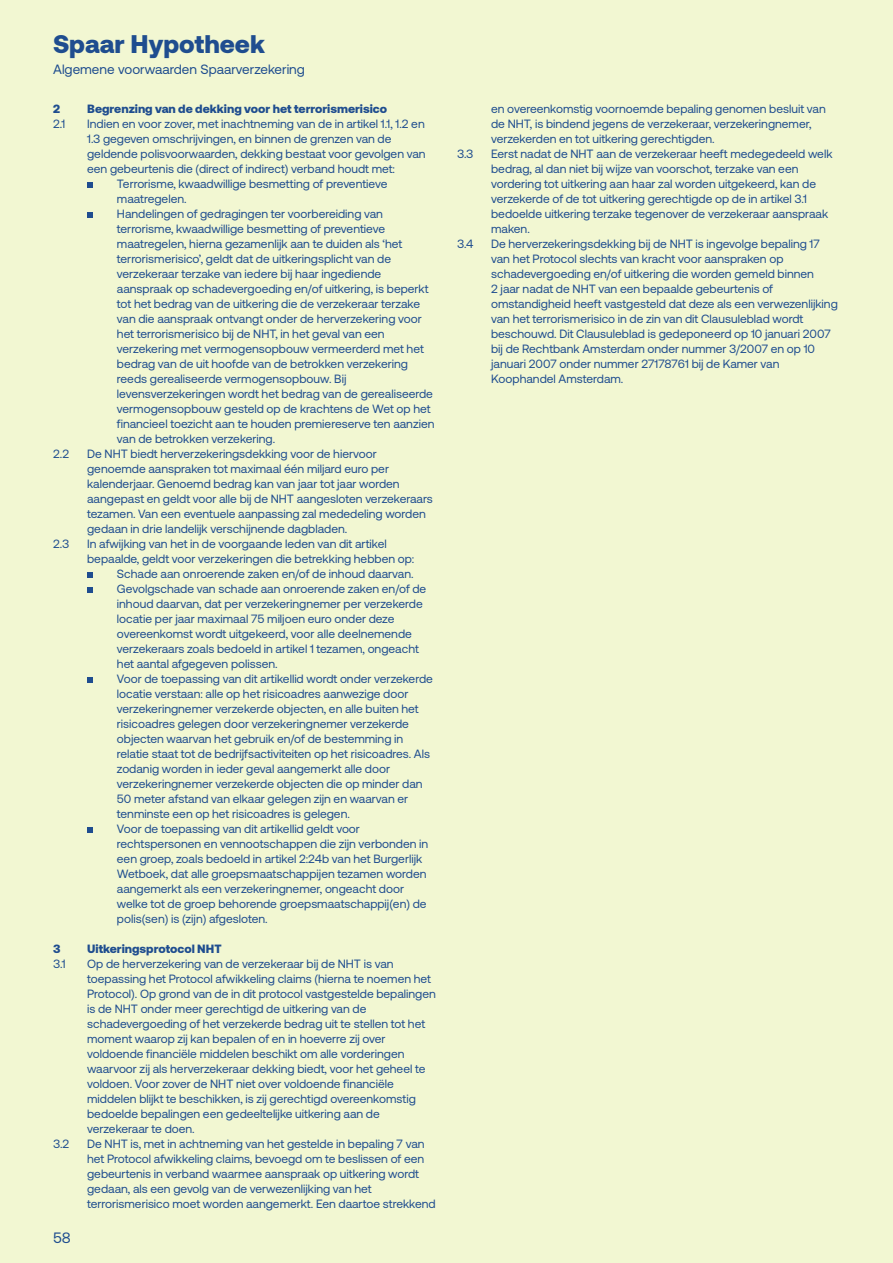
<style>
.page{position:relative;width:893px;height:1263px;background:#f2f7d2}
.page>*{position:absolute;margin:0;border:0;box-sizing:border-box;transform-origin:0 0}
.t1{font:900 25.5px "Aeonik";color:#1f4d8f}
.t2{font:15px "Aeonik";color:#1f4d8f}
.t3{font:13.5px "Aeonik";color:#1f4d8f}
.t4{font:12px/15px "Aeonik";color:#1f4d8f}
.t5{font:900 12px "Aeonik";color:#1f4d8f}
</style>
<div class="page">
<svg style="left:87px;top:182px;width:6px;height:6px"></svg>
<svg style="left:87px;top:212px;width:6px;height:6px"></svg>
<svg style="left:87px;top:572px;width:6px;height:6px"></svg>
<svg style="left:87px;top:587px;width:6px;height:6px"></svg>
<svg style="left:87px;top:677px;width:6px;height:6px"></svg>
<svg style="left:87px;top:827px;width:6px;height:6px"></svg>
<h1 class="t1" style="left:53px;top:29px;width:213px">Spaar Hypotheek</h1>
<p class="t3" style="left:53px;top:62px;width:253px">Algemene voorwaarden Spaarverzekering</p>
<p class="t5" style="left:53px;top:102px;width:8px">2</p>
<p class="t5" style="left:87px;top:102px;width:301px">Begrenzing van de dekking voor het terrorismerisico</p>
<p class="t4" style="left:53px;top:117px;width:14px">2.1</p>
<p class="t4" style="left:87px;top:117px;width:339px">Indien en voor zover, met inachtneming van de in artikel 1.1, 1.2 en</p>
<p class="t4" style="left:87px;top:132px;width:306px">1.3 gegeven omschrijvingen, en binnen de grenzen van de</p>
<p class="t4" style="left:87px;top:147px;width:340px">geldende polisvoorwaarden, dekking bestaat voor gevolgen van</p>
<p class="t4" style="left:87px;top:162px;width:309px">een gebeurtenis die (direct of indirect) verband houdt met:</p>
<p class="t4" style="left:117px;top:177px;width:272px">Terrorisme, kwaadwillige besmetting of preventieve</p>
<p class="t4" style="left:117px;top:192px;width:71px">maatregelen.</p>
<p class="t4" style="left:117px;top:207px;width:268px">Handelingen of gedragingen ter voorbereiding van</p>
<p class="t4" style="left:117px;top:222px;width:270px">terrorisme, kwaadwillige besmetting of preventieve</p>
<p class="t4" style="left:117px;top:237px;width:287px">maatregelen, hierna gezamenlijk aan te duiden als ‘het</p>
<p class="t4" style="left:117px;top:252px;width:276px">terrorismerisico’, geldt dat de uitkeringsplicht van de</p>
<p class="t4" style="left:117px;top:267px;width:266px">verzekeraar terzake van iedere bij haar ingediende</p>
<p class="t4" style="left:117px;top:282px;width:313px">aanspraak op schadevergoeding en/of uitkering, is beperkt</p>
<p class="t4" style="left:117px;top:297px;width:305px">tot het bedrag van de uitkering die de verzekeraar terzake</p>
<p class="t4" style="left:117px;top:312px;width:306px">van die aanspraak ontvangt onder de herverzekering voor</p>
<p class="t4" style="left:117px;top:327px;width:269px">het terrorismerisico bij de NHT, in het geval van een</p>
<p class="t4" style="left:117px;top:342px;width:308px">verzekering met vermogensopbouw vermeerderd met het</p>
<p class="t4" style="left:117px;top:357px;width:293px">bedrag van de uit hoofde van de betrokken verzekering</p>
<p class="t4" style="left:117px;top:372px;width:231px">reeds gerealiseerde vermogensopbouw. Bij</p>
<p class="t4" style="left:117px;top:387px;width:318px">levensverzekeringen wordt het bedrag van de gerealiseerde</p>
<p class="t4" style="left:117px;top:402px;width:315px">vermogensopbouw gesteld op de krachtens de Wet op het</p>
<p class="t4" style="left:117px;top:417px;width:319px">financieel toezicht aan te houden premiereserve ten aanzien</p>
<p class="t4" style="left:117px;top:432px;width:160px">van de betrokken verzekering.</p>
<p class="t4" style="left:53px;top:447px;width:18px">2.2</p>
<p class="t4" style="left:87px;top:447px;width:347px">De NHT biedt herverzekeringsdekking voor de hiervoor genoemde aanspraken tot maximaal één miljard euro per kalenderjaar. Genoemd bedrag kan van jaar tot jaar worden aangepast en geldt voor alle bij de NHT aangesloten verzekeraars tezamen. Van een eventuele aanpassing zal mededeling worden gedaan in drie landelijk verschijnende dagbladen.</p>
<p class="t4" style="left:53px;top:537px;width:18px">2.3</p>
<p class="t4" style="left:87px;top:537px;width:301px">In afwijking van het in de voorgaande leden van dit artikel</p>
<p class="t4" style="left:87px;top:552px;width:329px">bepaalde, geldt voor verzekeringen die betrekking hebben op:</p>
<p class="t4" style="left:117px;top:567px;width:298px">Schade aan onroerende zaken en/of de inhoud daarvan.</p>
<p class="t4" style="left:117px;top:582px;width:311px">Gevolgschade van schade aan onroerende zaken en/of de</p>
<p class="t4" style="left:117px;top:597px;width:307px">inhoud daarvan, dat per verzekeringnemer per verzekerde</p>
<p class="t4" style="left:117px;top:612px;width:279px">locatie per jaar maximaal 75 miljoen euro onder deze</p>
<p class="t4" style="left:117px;top:627px;width:296px">overeenkomst wordt uitgekeerd, voor alle deelnemende</p>
<p class="t4" style="left:117px;top:642px;width:303px">verzekeraars zoals bedoeld in artikel 1 tezamen, ongeacht</p>
<p class="t4" style="left:117px;top:657px;width:162px">het aantal afgegeven polissen.</p>
<p class="t4" style="left:117px;top:672px;width:317px">Voor de toepassing van dit artikellid wordt onder verzekerde</p>
<p class="t4" style="left:117px;top:687px;width:293px">locatie verstaan: alle op het risicoadres aanwezige door</p>
<p class="t4" style="left:117px;top:702px;width:303px">verzekeringnemer verzekerde objecten, en alle buiten het</p>
<p class="t4" style="left:117px;top:717px;width:293px">risicoadres gelegen door verzekeringnemer verzekerde</p>
<p class="t4" style="left:117px;top:732px;width:288px">objecten waarvan het gebruik en/of de bestemming in</p>
<p class="t4" style="left:117px;top:747px;width:315px">relatie staat tot de bedrijfsactiviteiten op het risicoadres. Als</p>
<p class="t4" style="left:117px;top:762px;width:275px">zodanig worden in ieder geval aangemerkt alle door</p>
<p class="t4" style="left:117px;top:777px;width:307px">verzekeringnemer verzekerde objecten die op minder dan</p>
<p class="t4" style="left:117px;top:792px;width:293px">50 meter afstand van elkaar gelegen zijn en waarvan er</p>
<p class="t4" style="left:117px;top:807px;width:234px">tenminste een op het risicoadres is gelegen.</p>
<p class="t4" style="left:117px;top:822px;width:245px">Voor de toepassing van dit artikellid geldt voor</p>
<p class="t4" style="left:117px;top:837px;width:313px">rechtspersonen en vennootschappen die zijn verbonden in</p>
<p class="t4" style="left:117px;top:852px;width:307px">een groep, zoals bedoeld in artikel 2:24b van het Burgerlijk</p>
<p class="t4" style="left:117px;top:867px;width:311px">Wetboek, dat alle groepsmaatschappijen tezamen worden</p>
<p class="t4" style="left:117px;top:882px;width:289px">aangemerkt als een verzekeringnemer, ongeacht door</p>
<p class="t4" style="left:117px;top:897px;width:311px">welke tot de groep behorende groepsmaatschappij(en) de</p>
<p class="t4" style="left:117px;top:912px;width:152px">polis(sen) is (zijn) afgesloten.</p>
<p class="t5" style="left:53px;top:942px;width:9px">3</p>
<p class="t5" style="left:87px;top:942px;width:136px">Uitkeringsprotocol NHT</p>
<p class="t4" style="left:53px;top:957px;width:14px">3.1</p>
<p class="t4" style="left:87px;top:957px;width:350px">Op de herverzekering van de verzekeraar bij de NHT is van toepassing het Protocol afwikkeling claims (hierna te noemen het Protocol). Op grond van de in dit protocol vastgestelde bepalingen is de NHT onder meer gerechtigd de uitkering van de schadevergoeding of het verzekerde bedrag uit te stellen tot het moment waarop zij kan bepalen of en in hoeverre zij over voldoende financiële middelen beschikt om alle vorderingen waarvoor zij als herverzekeraar dekking biedt, voor het geheel te voldoen. Voor zover de NHT niet over voldoende financiële middelen blijkt te beschikken, is zij gerechtigd overeenkomstig bedoelde bepalingen een gedeeltelijke uitkering aan de verzekeraar te doen.</p>
<p class="t4" style="left:53px;top:1137px;width:18px">3.2</p>
<p class="t4" style="left:87px;top:1137px;width:350px">De NHT is, met in achtneming van het gestelde in bepaling 7 van het Protocol afwikkeling claims, bevoegd om te beslissen of een gebeurtenis in verband waarmee aanspraak op uitkering wordt gedaan, als een gevolg van de verwezenlijking van het terrorismerisico moet worden aangemerkt. Een daartoe strekkend</p>
<p class="t2" style="left:53px;top:1229px;width:19px">58</p>
<p class="t4" style="left:491px;top:102px;width:336px">en overeenkomstig voornoemde bepaling genomen besluit van de NHT, is bindend jegens de verzekeraar, verzekeringnemer, verzekerden en tot uitkering gerechtigden.</p>
<p class="t4" style="left:457px;top:147px;width:18px">3.3</p>
<p class="t4" style="left:491px;top:147px;width:343px">Eerst nadat de NHT aan de verzekeraar heeft medegedeeld welk bedrag, al dan niet bij wijze van voorschot, terzake van een vordering tot uitkering aan haar zal worden uitgekeerd, kan de verzekerde of de tot uitkering gerechtigde op de in artikel 3.1 bedoelde uitkering terzake tegenover de verzekeraar aanspraak maken.</p>
<p class="t4" style="left:457px;top:237px;width:18px">3.4</p>
<p class="t4" style="left:491px;top:237px;width:348px">De herverzekeringsdekking bij de NHT is ingevolge bepaling 17 van het Protocol slechts van kracht voor aanspraken op schadevergoeding en/of uitkering die worden gemeld binnen<br>2 jaar nadat de NHT van een bepaalde gebeurtenis of omstandigheid heeft vastgesteld dat deze als een verwezenlijking van het terrorismerisico in de zin van dit Clausuleblad wordt beschouwd. Dit Clausuleblad is gedeponeerd op 10 januari 2007 bij de Rechtbank Amsterdam onder nummer 3/2007 en op 10 januari 2007 onder nummer 27178761 bij de Kamer van Koophandel Amsterdam.</p>
</div>
